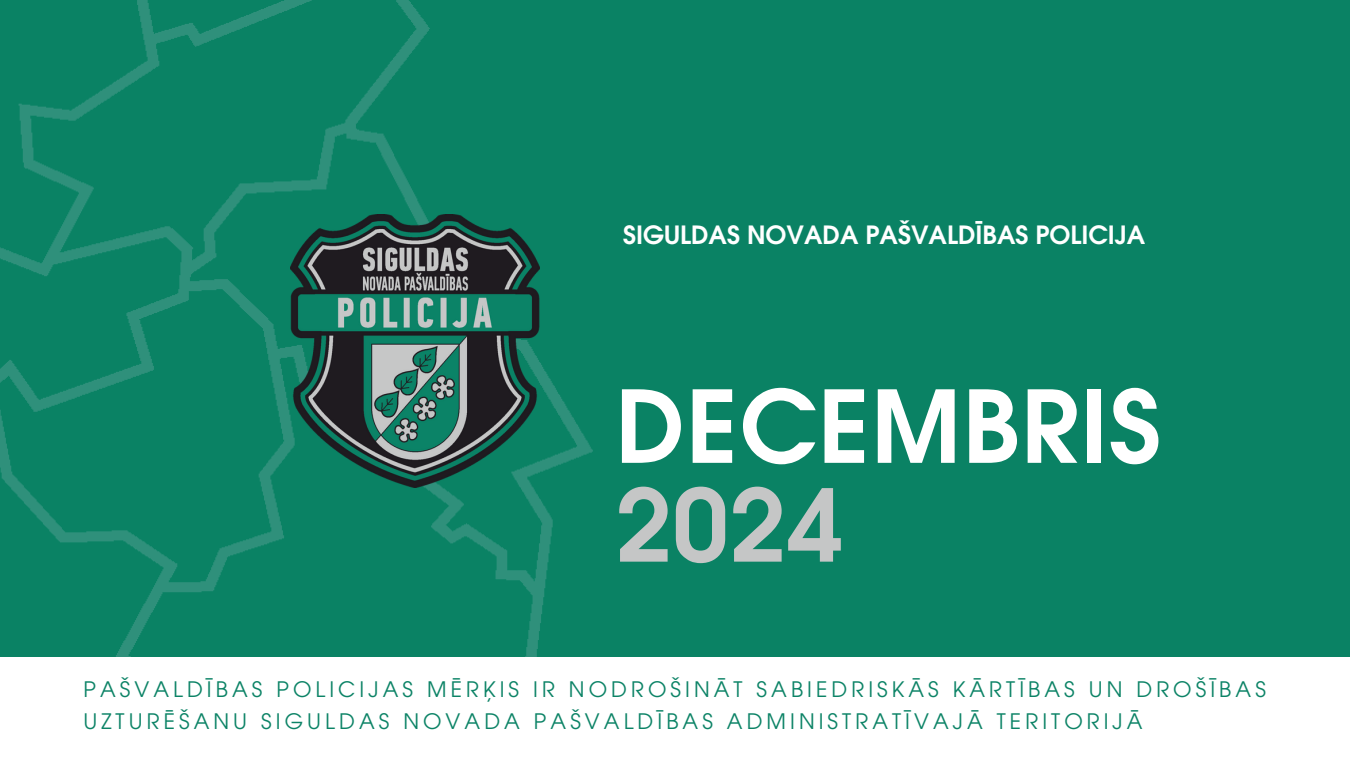
<style>
.page{position:relative;width:1350px;height:760px;background:#fff}
.page>*{position:absolute;margin:0;border:0;box-sizing:border-box;transform-origin:0 0}
.t1{font:600 99.38px/98.8px "ITC Avant Garde Pro";letter-spacing:.015em;color:#fff}
.t2{font:600 25px "ITC Avant Garde Pro";color:#fff}
.t3{font:21.25px "ITC Avant Garde Pro";letter-spacing:.19em;color:#0c8366}
.s1{color:#c5c6c6}
</style>
<div class="page">
<div style="left:608px;top:0;width:742px;height:656px;background:#0a8264"></div>
<img style="left:0;top:0;width:608px;height:656px">
<img style="left:291px;top:215px;width:249px;height:272px">
<p class="t2" style="left:623px;top:226px;width:524px">SIGULDAS NOVADA PAŠVALDĪBAS POLICIJA</p>
<h2 class="t1" style="left:616px;top:389px;width:547px">DECEMBRIS<br><span class="s1">2024</span></h2>
<p class="t3" style="left:83px;top:681px;width:1184px">PAŠVALDĪBAS POLICIJAS MĒRĶIS IR NODROŠINĀT SABIEDRISKĀS KĀRTĪBAS UN DROŠĪBAS</p>
<p class="t3" style="left:83px;top:713px;width:1061px">UZTURĒŠANU SIGULDAS NOVADA PAŠVALDĪBAS ADMINISTRATĪVAJĀ TERITORIJĀ</p>
</div>
